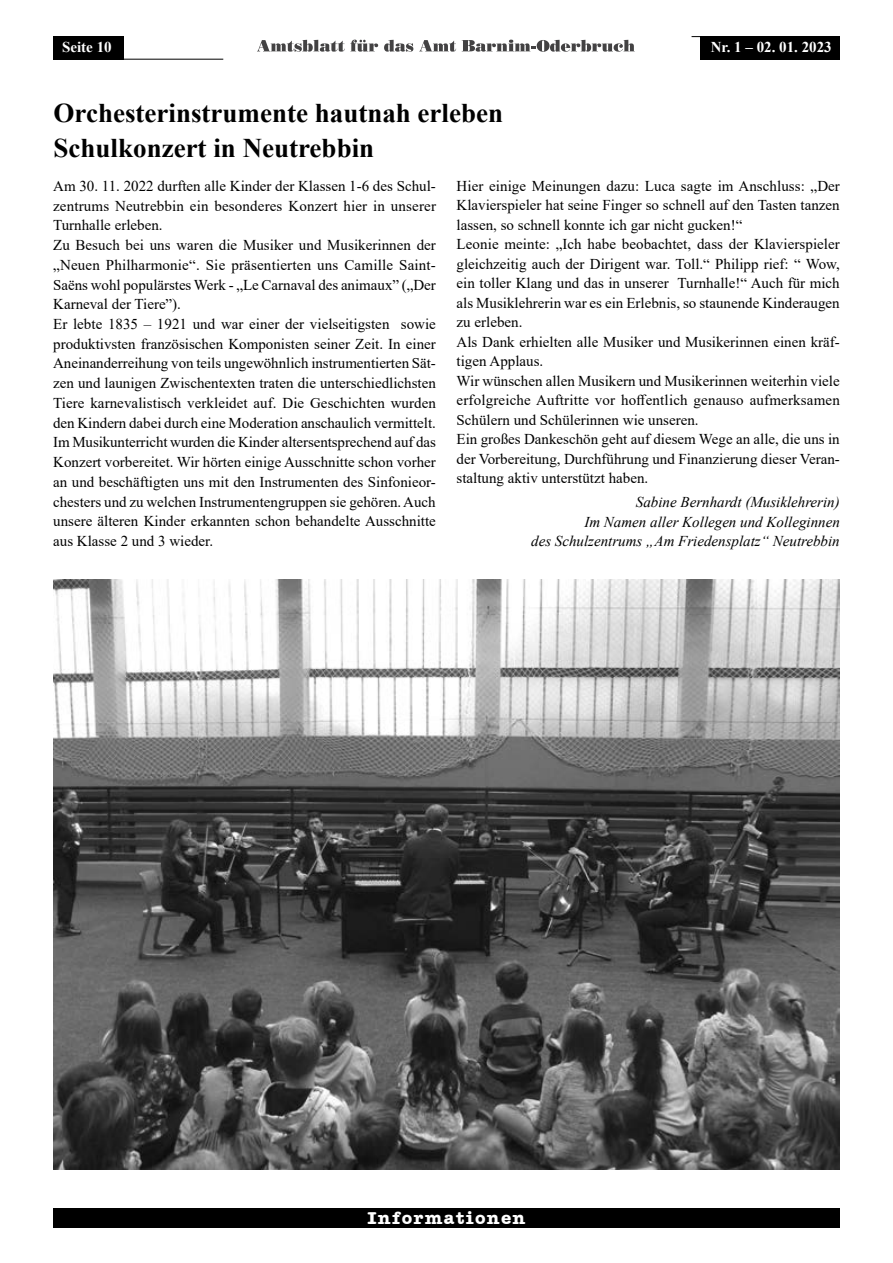
<style>
.page{position:relative;width:893px;height:1263px;background:#fff}
.page>*{position:absolute;margin:0;border:0;box-sizing:border-box;transform-origin:0 0}
.t1{font:700 27px/34.5px "Times New Roman";color:#000}
.t2{font:700 18px "Amer Typewriter IT Cby BT";letter-spacing:.07em;color:#fff}
.t3{font:15px/19.8px "Times New Roman";color:#000}
.t4{font:italic 15px/19.5px "Times New Roman";color:#000;text-align:right}
.t5{font:700 15px "Times New Roman";color:#fff}
</style>
<div class="page">
<div style="left:54px;top:1208px;width:786px;height:19px;background:#000"></div>
<div style="left:700px;top:36px;width:140px;height:24px;background:#000"></div>
<div style="left:53px;top:36px;width:70px;height:24px;background:#000"></div>
<hr style="left:123px;top:59px;width:100px;height:1px;background:#000">
<hr style="left:692px;top:36px;width:65px;height:1px;background:#000">
<svg style="left:257px;top:40px;width:121px;height:12px"></svg>
<svg style="left:384px;top:40px;width:29px;height:12px"></svg>
<svg style="left:419px;top:40px;width:37px;height:12px"></svg>
<svg style="left:462px;top:40px;width:173px;height:12px"></svg>
<img style="left:53px;top:579px;width:787px;height:590px">
<p class="t5" style="left:62px;top:36px;width:51px">Seite 10</p>
<p class="t5" style="left:711px;top:36px;width:123px">Nr. 1 – 02. 01. 2023</p>
<h1 class="t1" style="left:54px;top:95px;width:451px">Orchesterinstrumente hautnah erleben<br>Schulkonzert in Neutrebbin</h1>
<p class="t3" style="left:53px;top:176px;width:384px">Am 30. 11. 2022 durften alle Kinder der Klassen 1-6 des Schul&shy;zentrums Neutrebbin ein besonderes Konzert hier in unserer Turnhalle erleben.<br>Zu Besuch bei uns waren die Musiker und Musikerinnen der „Neuen Philharmonie“. Sie präsentierten uns Camille Saint-Saëns wohl populärstes Werk - „Le Carnaval des animaux” („Der Karneval der Tiere”).<br>Er lebte 1835 – 1921 und war einer der vielseitigsten sowie produktivsten französischen Komponisten seiner Zeit. In einer Aneinanderreihung von teils ungewöhnlich instrumentierten Sät&shy;zen und launigen Zwischentexten traten die unterschiedlichsten Tiere karnevalistisch verkleidet auf. Die Geschichten wurden den Kindern dabei durch eine Moderation anschaulich vermittelt.<br>Im Musikunterricht wurden die Kinder altersentsprechend auf das Konzert vorbereitet. Wir hörten einige Ausschnitte schon vorher an und beschäftigten uns mit den Instrumenten des Sinfonieor&shy;chesters und zu welchen Instrumentengruppen sie gehören. Auch unsere älteren Kinder erkannten schon behandelte Ausschnitte aus Klasse 2 und 3 wieder.</p>
<p class="t3" style="left:457px;top:176px;width:385px">Hier einige Meinungen dazu: Luca sagte im Anschluss: „Der Klavierspieler hat seine Finger so schnell auf den Tasten tanzen lassen, so schnell konnte ich gar nicht gucken!“<br>Leonie meinte: „Ich habe beobachtet, dass der Klavierspieler gleichzeitig auch der Dirigent war. Toll.“ Philipp rief: “ Wow, ein toller Klang und das in unserer Turnhalle!“ Auch für mich als Musiklehrerin war es ein Erlebnis, so staunende Kinderaugen zu erleben.<br>Als Dank erhielten alle Musiker und Musikerinnen einen kräf&shy;tigen Applaus.<br>Wir wünschen allen Musikern und Musikerinnen weiterhin viele erfolgreiche Auftritte vor hoffentlich genauso aufmerksamen Schülern und Schülerinnen wie unseren.<br>Ein großes Dankeschön geht auf diesem Wege an alle, die uns in der Vorbereitung, Durchführung und Finanzierung dieser Veran&shy;staltung aktiv unterstützt haben.</p>
<p class="t4" style="left:531px;top:492px;width:310px">Sabine Bernhardt (Musiklehrerin)<br>Im Namen aller Kollegen und Kolleginnen<br>des Schulzentrums „Am Friedensplatz“ Neutrebbin</p>
<p class="t2" style="left:367px;top:1206px;width:160px">Informationen</p>
</div>
